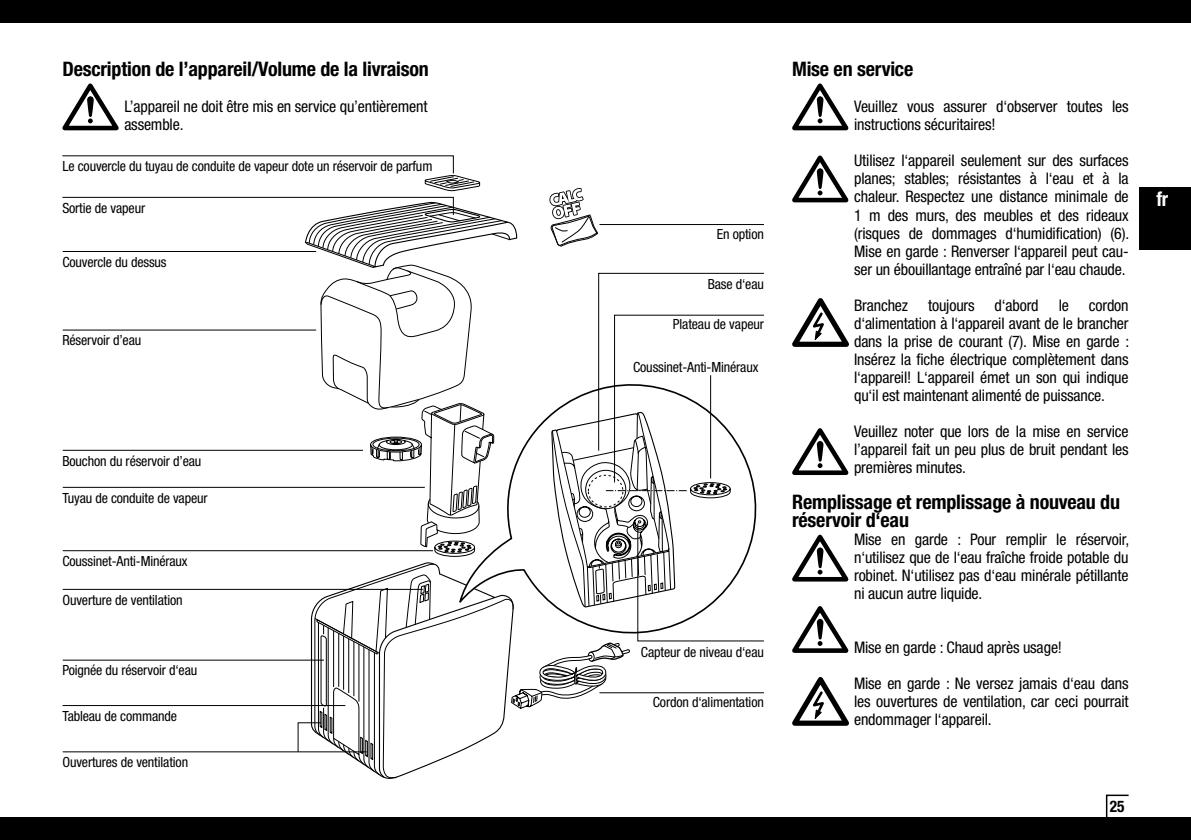
<style>
.page{position:relative;width:1191px;height:840px;background:#fff}
.page>*{position:absolute;margin:0;border:0;box-sizing:border-box;transform-origin:0 0}
.t1{font:700 condensed 20px/18px "Helvetica Neue LTW1 G";letter-spacing:-.01em;color:#000}
.t2{font:700 condensed 20px "Helvetica Neue LTW1 G";color:#fff;scale:.96 1}
.t3{font:condensed 16px/18px "Helvetica Neue LTW1 G";letter-spacing:-.01em;color:#000;text-align:justify}
.t4{font:700 condensed 16px "Helvetica Neue LTW1 G";color:#000;scale:.96 1}
.t5{font:condensed 14px "Helvetica Neue LTW1 G";letter-spacing:-.01em;color:#000}
</style>
<div class="page">
<div style="left:0;top:0;width:1191px;height:23px;background:#000"></div>
<div style="left:0;top:816px;width:1191px;height:23px;background:#000"></div>
<svg style="left:1105px;top:794px;width:25px;height:23px"></svg>
<div style="left:1140px;top:187px;width:51px;height:62px;background:#000"></div>
<svg style="left:62px;top:83px;width:57px;height:47px"></svg>
<svg style="left:792px;top:83px;width:56px;height:47px"></svg>
<svg style="left:792px;top:428px;width:56px;height:46px"></svg>
<svg style="left:792px;top:534px;width:56px;height:47px"></svg>
<svg style="left:792px;top:606px;width:56px;height:46px"></svg>
<svg style="left:792px;top:155px;width:56px;height:47px"></svg>
<svg style="left:792px;top:298px;width:56px;height:49px"></svg>
<svg style="left:792px;top:677px;width:56px;height:48px"></svg>
<svg style="left:62px;top:155px;width:702px;height:624px"></svg>
<p class="t1" style="left:62px;top:60px;width:368px">Description de l’appareil/Volume de la livraison</p>
<p class="t3" style="left:124px;top:98px;width:304px">L’appareil ne doit être mis en service qu’entièrement assemble.</p>
<p class="t5" style="left:62px;top:158px;width:371px">Le couvercle du tuyau de conduite de vapeur dote un réservoir de parfum</p>
<p class="t5" style="left:62px;top:199px;width:84px">Sortie de vapeur</p>
<p class="t5" style="left:62px;top:253px;width:106px">Couvercle du dessus</p>
<p class="t5" style="left:62px;top:332px;width:80px">Réservoir d’eau</p>
<p class="t5" style="left:62px;top:452px;width:140px">Bouchon du réservoir d’eau</p>
<p class="t5" style="left:62px;top:489px;width:147px">Tuyau de conduite de vapeur</p>
<p class="t5" style="left:62px;top:552px;width:127px">Coussinet-Anti-Minéraux</p>
<p class="t5" style="left:62px;top:591px;width:122px">Ouverture de ventilation</p>
<p class="t5" style="left:62px;top:662px;width:136px">Poignée du réservoir d‘eau</p>
<p class="t5" style="left:62px;top:707px;width:116px">Tableau de commande</p>
<p class="t5" style="left:62px;top:753px;width:127px">Ouvertures de ventilation</p>
<p class="t5" style="left:717px;top:226px;width:49px">En option</p>
<p class="t5" style="left:707px;top:275px;width:58px">Base d‘eau</p>
<p class="t5" style="left:673px;top:316px;width:93px">Plateau de vapeur</p>
<p class="t5" style="left:633px;top:358px;width:127px">Coussinet-Anti-Minéraux</p>
<p class="t5" style="left:641px;top:643px;width:124px">Capteur de niveau d‘eau</p>
<p class="t5" style="left:653px;top:693px;width:113px">Cordon d‘alimentation</p>
<p class="t1" style="left:792px;top:60px;width:123px">Mise en service</p>
<p class="t3" style="left:854px;top:98px;width:276px">Veuillez vous assurer d‘observer toutes les instructions sécuritaires!</p>
<p class="t3" style="left:854px;top:152px;width:277px">Utilisez l‘appareil seulement sur des surfaces planes; stables; résistantes à l‘eau et à la chaleur. Respectez une distance minimale de 1 m des murs, des meubles et des rideaux (risques de dommages d‘humidification) (6).<br>Mise en garde : Renverser l‘appareil peut cau&shy;ser un ébouillantage entraîné par l‘eau chaude.</p>
<p class="t3" style="left:854px;top:296px;width:277px">Branchez toujours d‘abord le cordon d‘alimentation à l‘appareil avant de le brancher dans la prise de courant (7). Mise en garde :<br>Insérez la fiche électrique complètement dans l‘appareil! L‘appareil émet un son qui indique qu‘il est maintenant alimenté de puissance.</p>
<p class="t3" style="left:854px;top:422px;width:276px">Veuillez noter que lors de la mise en service l’appareil fait un peu plus de bruit pendant les premières minutes.</p>
<p class="t1" style="left:792px;top:492px;width:329px">Remplissage et remplissage à nouveau du réservoir d‘eau</p>
<p class="t3" style="left:854px;top:530px;width:277px">Mise en garde : Pour remplir le réservoir, n‘utilisez que de l‘eau fraîche froide potable du robinet. N‘utilisez pas d‘eau minérale pétillante ni aucun autre liquide.</p>
<p class="t3" style="left:854px;top:638px;width:209px">Mise en garde : Chaud après usage!</p>
<p class="t3" style="left:854px;top:674px;width:276px">Mise en garde : Ne versez jamais d‘eau dans les ouvertures de ventilation, car ceci pourrait endommager l‘appareil.</p>
<p class="t2" style="left:1156px;top:186px;width:14px">fr</p>
<p class="t4" style="left:1110px;top:795px;width:17px">25</p>
</div>
